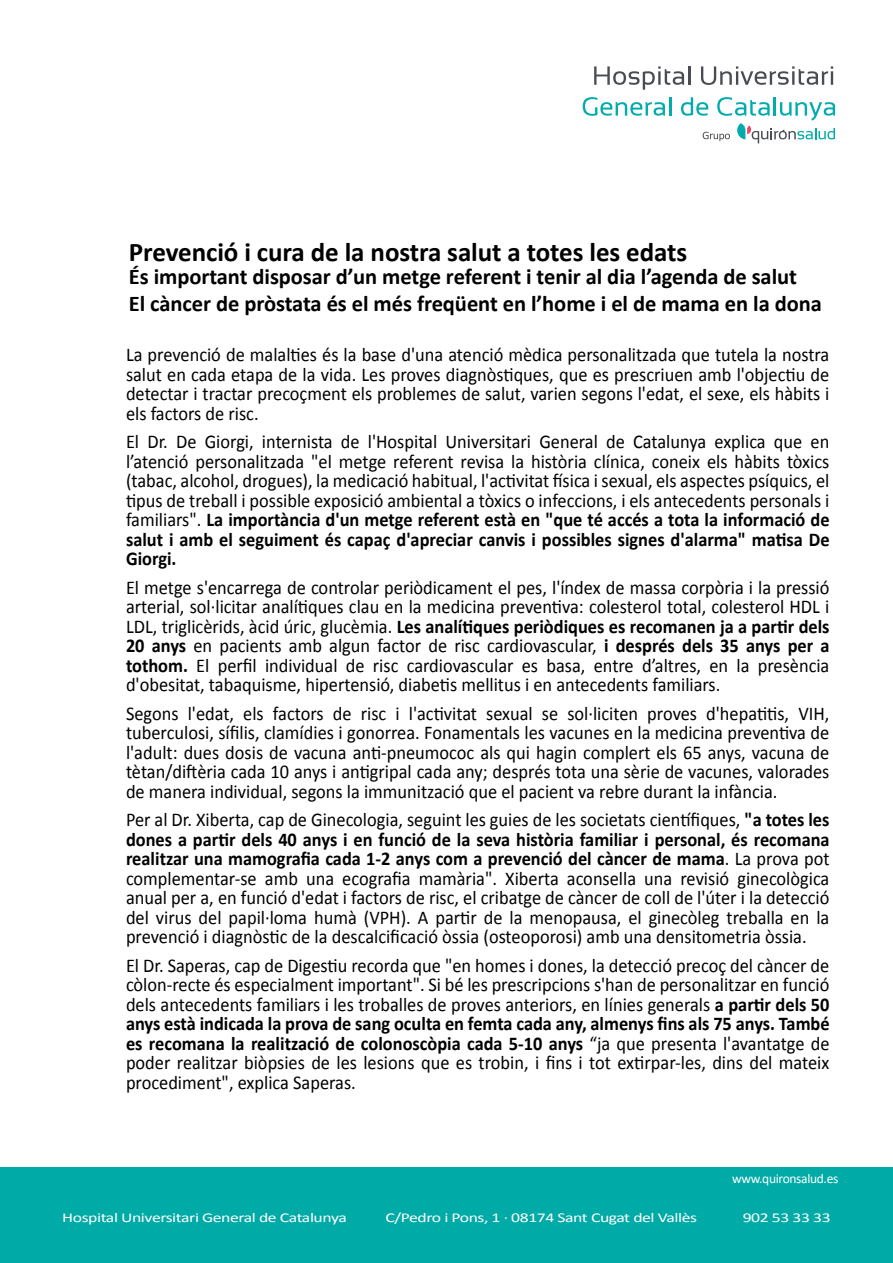
<style>
.page{position:relative;width:893px;height:1263px;background:#fff}
.page>*{position:absolute;margin:0;border:0;box-sizing:border-box;transform-origin:0 0}
.t1{font:700 27px "Calibri";letter-spacing:-.005em;color:#000}
.t2{font:700 22.5px/27px "Calibri";letter-spacing:-.005em;color:#000}
.t3{font:19.5px/19.5px "Calibri";color:#000;text-align:justify;scale:.94 1}
.t4{font:13.5px "Calibri";letter-spacing:-.025em;color:#fff;scale:1.31 1}
.t5{font:13.5px "Calibri";letter-spacing:-.025em;color:#fff}
.s1{font-weight:700}
</style>
<div class="page">
<div style="left:0;top:1167px;width:893px;height:96px;background:#00aaa6"></div>
<svg style="left:594px;top:66px;width:96px;height:24px"></svg>
<svg style="left:701px;top:66px;width:132px;height:19px"></svg>
<svg style="left:583px;top:97px;width:88px;height:19px"></svg>
<svg style="left:681px;top:97px;width:154px;height:46px"></svg>
<h1 class="t1" style="left:129px;top:235px;width:560px">Prevenció i cura de la nostra salut a totes les edats</h1>
<p class="t2" style="left:129px;top:263px;width:694px">És important disposar d’un metge referent i tenir al dia l’agenda de salut<br>El càncer de pròstata és el més freqüent en l’home i el de mama en la dona</p>
<p class="t3" style="left:126px;top:345px;width:750px">La prevenció de malalties és la base d'una atenció mèdica personalitzada que tutela la nostra salut en cada etapa de la vida. Les proves diagnòstiques, que es prescriuen amb l'objectiu de detectar i tractar precoçment els problemes de salut, varien segons l'edat, el sexe, els hàbits i els factors de risc.</p>
<p class="t3" style="left:126px;top:432px;width:750px">El Dr. De Giorgi, internista de l'Hospital Universitari General de Catalunya explica que en l’atenció personalitzada "el metge referent revisa la història clínica, coneix els hàbits tòxics (tabac, alcohol, drogues), la medicació habitual, l'activitat física i sexual, els aspectes psíquics, el tipus de treball i possible exposició ambiental a tòxics o infeccions, i els antecedents personals i familiars". <span class="s1">La importància d'un metge referent està en "que té accés a tota la informació de salut i amb el seguiment és capaç d'apreciar canvis i possibles signes d'alarma" matisa De Giorgi.</span></p>
<p class="t3" style="left:126px;top:577px;width:750px">El metge s'encarrega de controlar periòdicament el pes, l'índex de massa corpòria i la pressió arterial, sol·licitar analítiques clau en la medicina preventiva: colesterol total, colesterol HDL i LDL, triglicèrids, àcid úric, glucèmia. <span class="s1">Les analítiques periòdiques es recomanen ja a partir dels 20 anys</span> en pacients amb algun factor de risc cardiovascular, <span class="s1">i després dels 35 anys per a tothom.</span> El perfil individual de risc cardiovascular es basa, entre d’altres, en la presència d'obesitat, tabaquisme, hipertensió, diabetis mellitus i en antecedents familiars.</p>
<p class="t3" style="left:126px;top:703px;width:750px">Segons l'edat, els factors de risc i l'activitat sexual se sol·liciten proves d'hepatitis, VIH, tuberculosi, sífilis, clamídies i gonorrea. Fonamentals les vacunes en la medicina preventiva de l'adult: dues dosis de vacuna anti-pneumococ als qui hagin complert els 65 anys, vacuna de tètan/diftèria cada 10 anys i antigripal cada any; després tota una sèrie de vacunes, valorades de manera individual, segons la immunització que el pacient va rebre durant la infància.</p>
<p class="t3" style="left:126px;top:810px;width:750px">Per al Dr. Xiberta, cap de Ginecologia, seguint les guies de les societats científiques, <span class="s1">"a totes les dones a partir dels 40 anys i en funció de la seva història familiar i personal, és recomana realitzar una mamografia cada 1-2 anys com a prevenció del càncer de mama</span>. La prova pot complementar-se amb una ecografia mamària". Xiberta aconsella una revisió ginecològica anual per a, en funció d'edat i factors de risc, el cribatge de càncer de coll de l'úter i la detecció del virus del papil·loma humà (VPH). A partir de la menopausa, el ginecòleg treballa en la prevenció i diagnòstic de la descalcificació òssia (osteoporosi) amb una densitometria òssia.</p>
<p class="t3" style="left:126px;top:955px;width:750px">El Dr. Saperas, cap de Digestiu recorda que "en homes i dones, la detecció precoç del càncer de còlon-recte és especialment important". Si bé les prescripcions s'han de personalitzar en funció dels antecedents familiars i les troballes de proves anteriors, en línies generals <span class="s1">a partir dels 50 anys està indicada la prova de sang oculta en femta cada any, almenys fins als 75 anys. També es recomana la realització de colonoscòpia cada 5-10 anys</span> “ja que presenta l'avantatge de poder realitzar biòpsies de les lesions que es trobin, i fins i tot extirpar-les, dins del mateix procediment", explica Saperas.</p>
<p class="t5" style="left:732px;top:1170px;width:108px">www.quironsalud.es</p>
<p class="t4" style="left:62px;top:1209px;width:219px">Hospital Universitari General de Catalunya</p>
<p class="t4" style="left:385px;top:1209px;width:239px">C/Pedro i Pons, 1 · 08174 Sant Cugat del Vallès</p>
<p class="t4" style="left:743px;top:1209px;width:69px">902 53 33 33</p>
</div>
